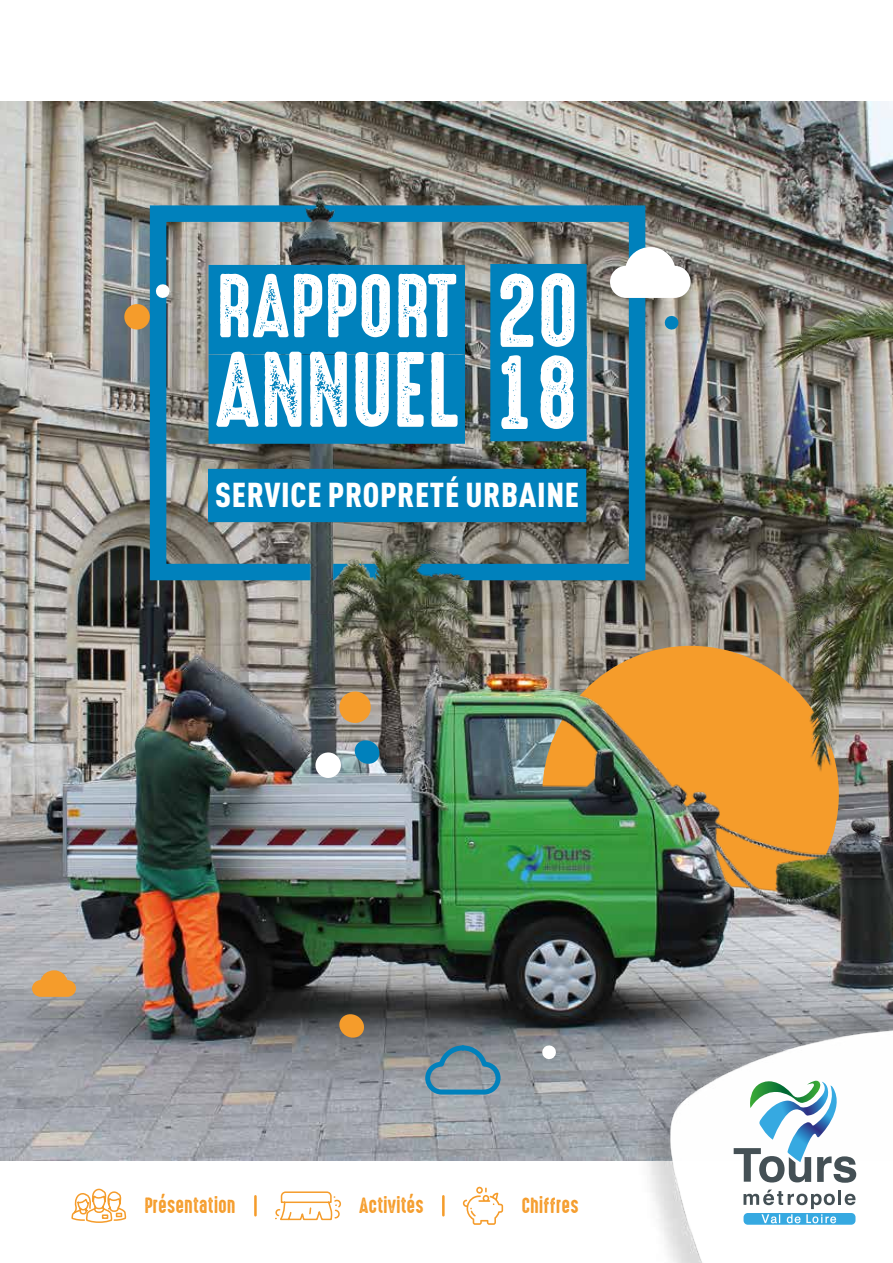
<style>
.page{position:relative;width:893px;height:1263px;background:#fff}
.page>*{position:absolute;margin:0;border:0;box-sizing:border-box;transform-origin:0 0}
.t1{font:96.15px "High Voltage Rough";color:#fff}
.t2{font:94.65px "High Voltage Rough";color:#fff}
.t3{font:81.15px "High Voltage Rough";color:#fff}
.t4{font:900 condensed 34.05px "DIN Pro";letter-spacing:.02em;color:#fff}
.t5{font:19.8px "High Voltage Rough";color:#f59c2b}
.s1{font-size:94.65px}
</style>
<div class="page">
<img style="left:0;top:102px;width:893px;height:1058px">
<img style="left:552px;top:943px;width:341px;height:320px">
<svg style="left:743px;top:1189px;width:112px;height:36px"></svg>
<svg style="left:734px;top:1081px;width:122px;height:102px"></svg>
<svg style="left:315px;top:752px;width:26px;height:26px"></svg>
<svg style="left:423px;top:1043px;width:80px;height:54px;background:#7190a1"></svg>
<svg style="left:353px;top:739px;width:28px;height:26px"></svg>
<svg style="left:337px;top:689px;width:36px;height:36px"></svg>
<svg style="left:610px;top:247px;width:80px;height:51px"></svg>
<hr style="left:254px;top:1196px;width:3px;height:19px;background:#f59c2b">
<hr style="left:442px;top:1196px;width:3px;height:19px;background:#f59c2b">
<svg style="left:463px;top:1187px;width:40px;height:38px"></svg>
<svg style="left:275px;top:1191px;width:66px;height:30px"></svg>
<svg style="left:71px;top:1188px;width:56px;height:35px"></svg>
<div style="left:490px;top:264px;width:97px;height:95px;background:#0081bc"></div>
<div style="left:490px;top:346px;width:97px;height:95px;background:#0081bc"></div>
<div style="left:208px;top:469px;width:378px;height:53px;background:#0081bc"></div>
<div style="left:209px;top:265px;width:256px;height:89px;background:#0081bc"></div>
<div style="left:209px;top:354px;width:256px;height:90px;background:#0081bc"></div>
<svg style="left:123px;top:283px;width:47px;height:48px;background:#80948d"></svg>
<svg style="left:664px;top:315px;width:15px;height:15px"></svg>
<svg style="left:541px;top:1044px;width:16px;height:16px"></svg>
<svg style="left:338px;top:1013px;width:28px;height:26px"></svg>
<svg style="left:32px;top:970px;width:44px;height:27px"></svg>
<h2 class="t2" style="left:497px;top:259px;width:84px">20</h2>
<h1 class="t1" style="left:215px;top:337px;width:364px">ANNUEL <span class="s1">18</span></h1>
<h3 class="t3" style="left:216px;top:262px;width:243px">RAPPORT</h3>
<h3 class="t4" style="left:215px;top:468px;width:365px">SERVICE PROPRETÉ URBAINE</h3>
<p class="t5" style="left:144px;top:1194px;width:93px">Présentation</p>
<p class="t5" style="left:359px;top:1194px;width:66px">Activités</p>
<p class="t5" style="left:521px;top:1194px;width:59px">Chiffres</p>
</div>
